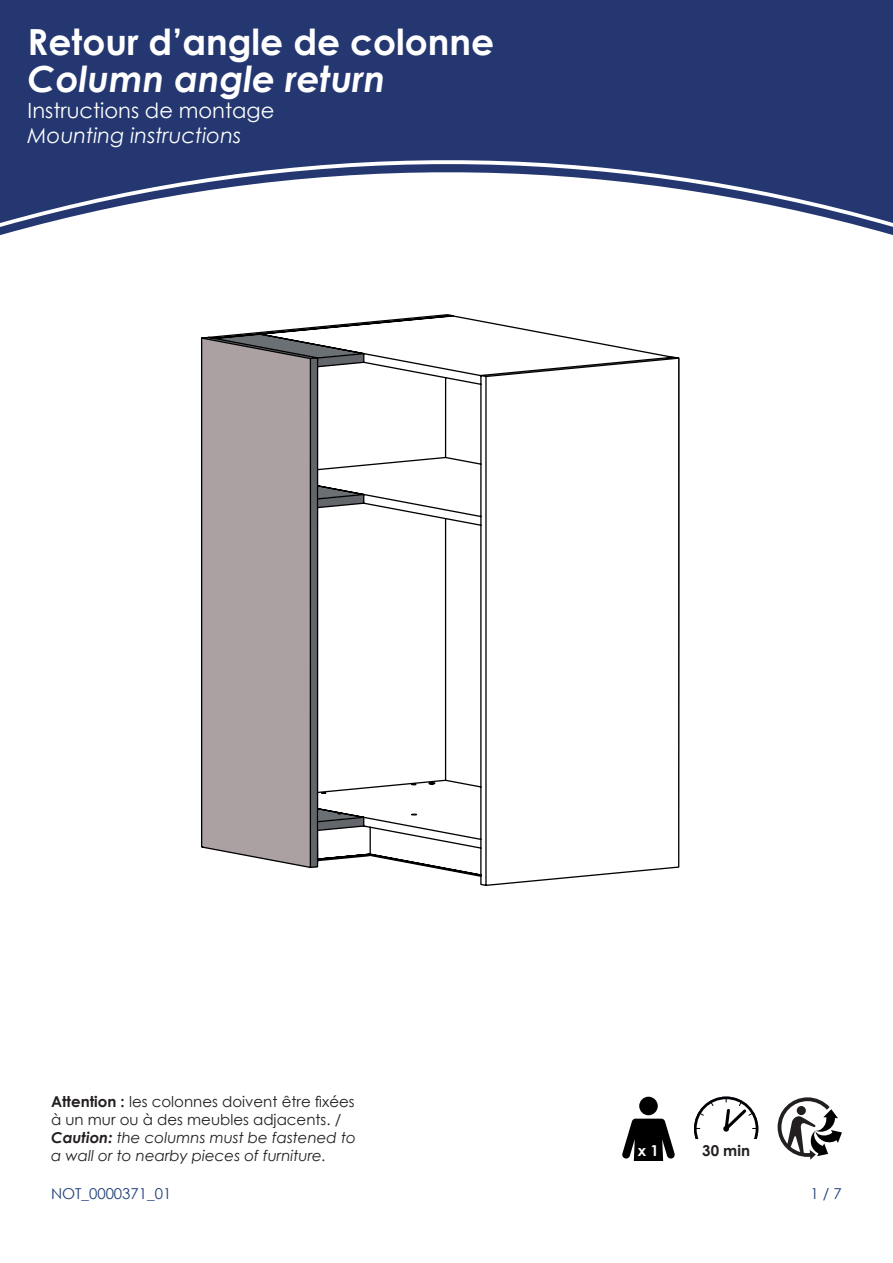
<style>
.page{position:relative;width:893px;height:1263px;background:#fff}
.page>*{position:absolute;margin:0;border:0;box-sizing:border-box;transform-origin:0 0}
.t1{font:700 36px "Century Gothic";color:#fff}
.t2{font:italic 700 36px "Century Gothic";color:#fff}
.t3{font:21px "Century Gothic";color:#fff}
.t4{font:italic 21px "Century Gothic";color:#fff}
.t5{font:15px/18px "Century Gothic";color:#231f20}
.t6{font:italic 15px/18px "Century Gothic";color:#231f20}
.t7{font:15px "Century Gothic";color:#1f3f78}
.t8{font:700 15px "Century Gothic";color:#231f20}
.t9{font:700 15px "Century Gothic";color:#fff}
.s1{font-weight:700}
</style>
<div class="page">
<div style="left:0;top:0;width:893px;height:143px;background:#243770"></div>
<svg style="left:0;top:143px;width:893px;height:92px"></svg>
<div style="left:694px;top:1096px;width:64px;height:65px;border:3px solid #000;border-radius:50%"></div>
<svg style="left:698px;top:1100px;width:16px;height:16px"></svg>
<svg style="left:722px;top:1097px;width:35px;height:42px"></svg>
<div style="left:694px;top:1139px;width:64px;height:24px;background:#fff"></div>
<div style="left:639px;top:1097px;width:19px;height:18px;background:#000;border-radius:50%"></div>
<svg style="left:622px;top:1118px;width:53px;height:43px"></svg>
<svg style="left:778px;top:1097px;width:64px;height:63px"></svg>
<svg style="left:201px;top:314px;width:479px;height:572px"></svg>
<p class="t1" style="left:28px;top:14px;width:468px">Retour d’angle de colonne</p>
<p class="t2" style="left:28px;top:52px;width:359px">Column angle return</p>
<p class="t3" style="left:28px;top:95px;width:248px">Instructions de montage</p>
<p class="t4" style="left:28px;top:121px;width:215px">Mounting instructions</p>
<p class="t5" style="left:51px;top:1092px;width:305px"><span class="s1">Attention :</span> les colonnes doivent être fixées à un mur ou à des meubles adjacents. /</p>
<p class="t6" style="left:51px;top:1128px;width:306px"><span class="s1">Caution:</span> the columns must be fastened to a wall or to nearby pieces of furniture.</p>
<p class="t9" style="left:638px;top:1139px;width:22px">x 1</p>
<p class="t8" style="left:702px;top:1139px;width:49px">30 min</p>
<p class="t7" style="left:51px;top:1183px;width:122px">NOT_0000371_01</p>
<p class="t7" style="left:810px;top:1183px;width:33px">1 / 7</p>
</div>
